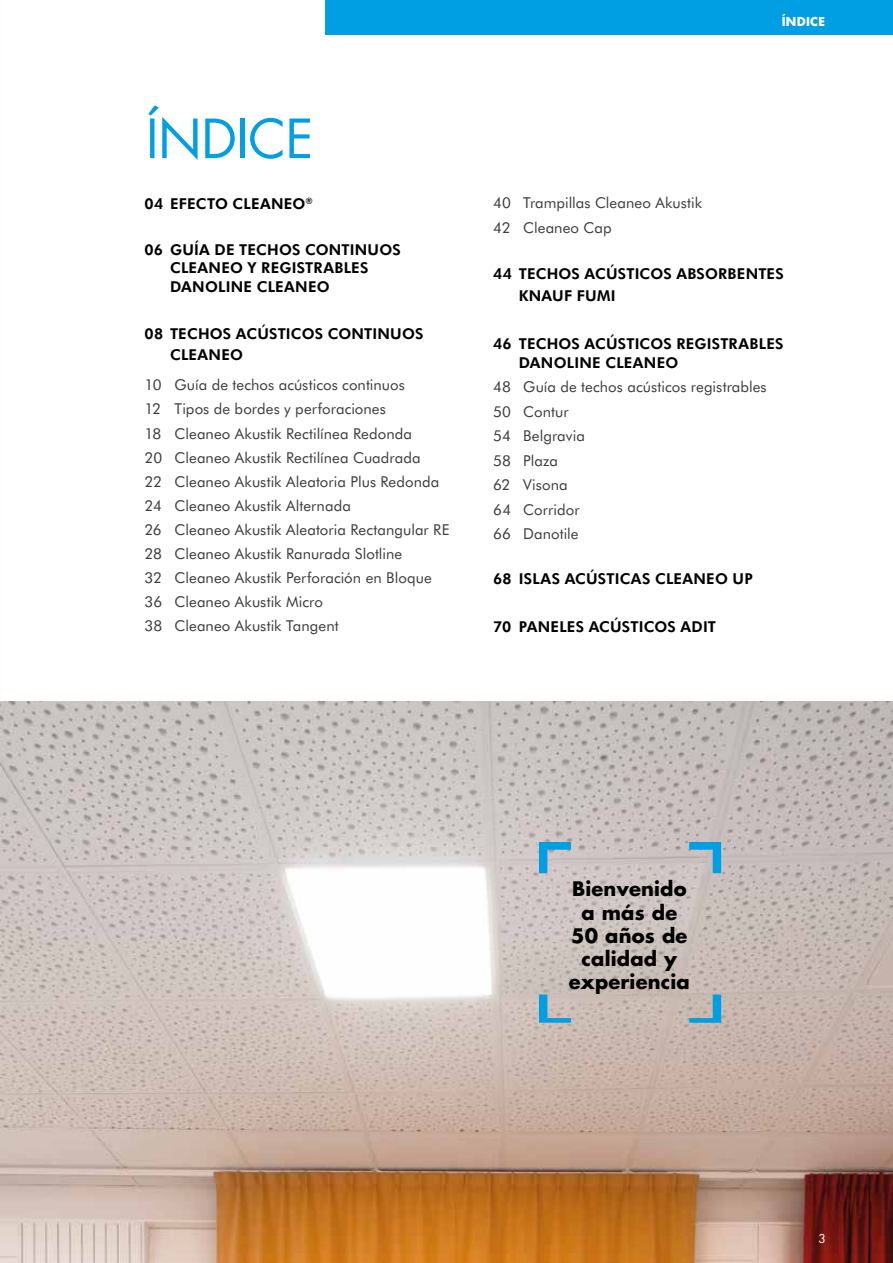
<style>
.page{position:relative;width:893px;height:1263px;background:#fff}
.page>*{position:absolute;margin:0;border:0;box-sizing:border-box;transform-origin:0 0}
.t1{font:52.5px "Futura Std";letter-spacing:-.01em;color:#009fe3}
.t2{font:700 19.5px/23.2px "Futura Std";letter-spacing:.01em;color:#000;text-align:center}
.t3{font:15px/24.2px "Futura BT";letter-spacing:.005em;color:#3c3c3b}
.t4{font:800 15px/18.6px "Futura BT";letter-spacing:.015em;color:#000}
.t5{font:700 12px "Futura Std";letter-spacing:.02em;color:#fff}
.t6{font:12px "Futura Std";color:#fff}
</style>
<div class="page">
<img style="left:0;top:702px;width:893px;height:561px">
<svg style="left:539px;top:842px;width:32px;height:31px"></svg>
<svg style="left:689px;top:842px;width:32px;height:31px"></svg>
<svg style="left:539px;top:994px;width:32px;height:29px"></svg>
<svg style="left:689px;top:994px;width:32px;height:29px"></svg>
<div style="left:326px;top:0;width:567px;height:34px;background:#009fe3"></div>
<h1 class="t1" style="left:146px;top:105px;width:169px">ÍNDICE</h1>
<p class="t4" style="left:145px;top:194px;width:170px">04 EFECTO CLEANEO<sup>®</sup></p>
<p class="t4" style="left:170px;top:240px;width:232px;text-indent:-26px">06 GUÍA DE TECHOS CONTINUOS<br>CLEANEO Y REGISTRABLES<br>DANOLINE CLEANEO</p>
<p class="t4" style="left:170px;top:322px;width:255px;line-height:21.6px;text-indent:-26px">08 TECHOS ACÚSTICOS CONTINUOS<br>CLEANEO</p>
<p class="t3" style="left:145px;top:373px;width:306px">10 Guía de techos acústicos continuos<br>12 Tipos de bordes y perforaciones<br>18 Cleaneo Akustik Rectilínea Redonda<br>20 Cleaneo Akustik Rectilínea Cuadrada<br>22 Cleaneo Akustik Aleatoria Plus Redonda 24 Cleaneo Akustik Alternada<br>26 Cleaneo Akustik Aleatoria Rectangular RE 28 Cleaneo Akustik Ranurada Slotline<br>32 Cleaneo Akustik Perforación en Bloque 36 Cleaneo Akustik Micro<br>38 Cleaneo Akustik Tangent</p>
<p class="t5" style="left:782px;top:13px;width:45px">ÍNDICE</p>
<p class="t3" style="left:493px;top:191px;width:210px;line-height:24.6px">40 Trampillas Cleaneo Akustik<br>42 Cleaneo Cap</p>
<p class="t4" style="left:519px;top:262px;width:267px;line-height:22px;text-indent:-26px">44 TECHOS ACÚSTICOS ABSORBENTES<br>KNAUF FUMI</p>
<p class="t4" style="left:519px;top:334px;width:266px;line-height:19px;text-indent:-26px">46 TECHOS ACÚSTICOS REGISTRABLES<br>DANOLINE CLEANEO</p>
<p class="t3" style="left:493px;top:374px;width:275px;line-height:24.6px">48 Guía de techos acústicos registrables<br>50 Contur<br>54 Belgravia<br>58 Plaza<br>62 Visona<br>64 Corridor<br>66 Danotile</p>
<p class="t4" style="left:493px;top:569px;width:261px">68 ISLAS ACÚSTICAS CLEANEO UP</p>
<p class="t4" style="left:493px;top:617px;width:224px">70 PANELES ACÚSTICOS ADIT</p>
<h2 class="t2" style="left:569px;top:877px;width:123px">Bienvenido a más de<br>50 años de calidad y experiencia</h2>
<p class="t6" style="left:818px;top:1231px;width:9px">3</p>
</div>
